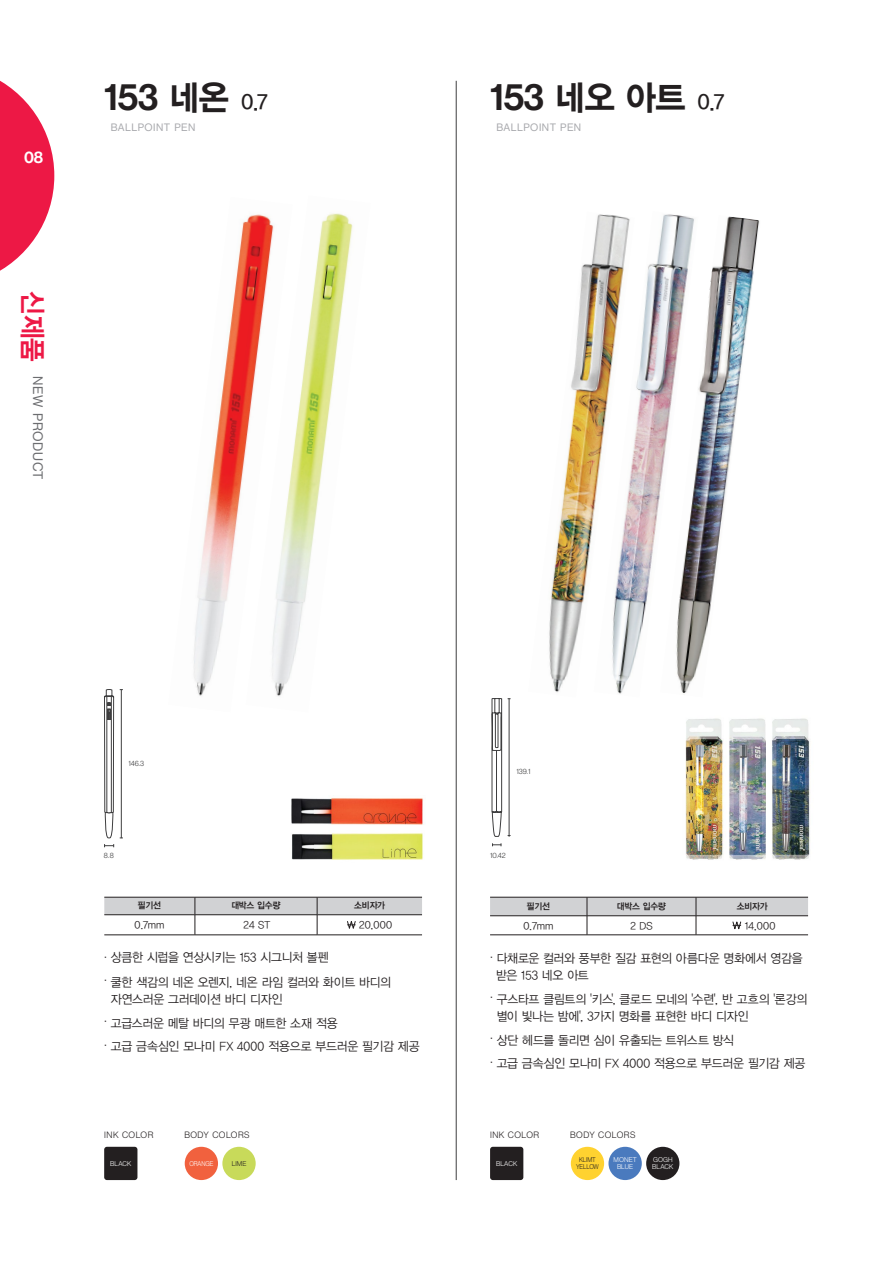
<style>
.page{position:relative;width:893px;height:1263px;background:#fff}
.page>*{position:absolute;margin:0;border:0;box-sizing:border-box;transform-origin:0 0}
.t1{font:37.5px "N Haas Grotesk DS Pro 65 Md";color:#231f20;scale:.95 1}
.t2{font:34.5px "YDVYGO15";color:#231f20;scale:.95 1}
.t3{font:21px "YDVYGO13";color:#231f20}
.t4{font:16.5px "N Haas Grotesk DS Pro 65 Md";color:#fff;scale:.95 1}
.t5{font:13.5px "N Haas Grotesk DS Pro 55 Rg";letter-spacing:.045em;color:#6c6d70}
.t6{font:12.45px/23.5px "YDVYGO12";letter-spacing:-.02em;color:#231f20;scale:.95 1}
.t7{font:10.5px "YDVYGO12";letter-spacing:.01em;color:#231f20}
.t8{font:10.5px "N Haas Grotesk DS Pro 55 Rg";letter-spacing:.045em;color:#a8a9ad}
.t9{font:9px "N Haas Grotesk DS Pro 45 Lt";letter-spacing:.05em;color:#231f20}
.t10{font:9px "YDVYGO14";letter-spacing:-.015em;color:#231f20;scale:.95 1}
.t11{font:7.5px "N Haas Grotesk DS Pro 45 Lt";color:#3e3e3f}
.t12{font:6.75px/7.5px "N Haas Grotesk DS Pro 45 Lt";letter-spacing:.015em;color:#fff;text-align:center}
.t13{font:6.75px/7.5px "N Haas Grotesk DS Pro 45 Lt";letter-spacing:-.01em;color:#231f20;text-align:center;scale:.9 1}
.t14{font:6.75px "N Haas Grotesk DS Pro 45 Lt";letter-spacing:.015em;color:#fff;scale:.9 1}
.t15{font:6.75px "N Haas Grotesk DS Pro 45 Lt";letter-spacing:-.01em;color:#231f20}
.s1{font-family:"YDVYGO14";font-size:27px;color:#ed1845}
.s2{font-family:"YDVYGO15";font-size:34.5px}
.s3{font-family:"N Haas Grotesk DS Pro 65 Md";font-size:37.5px}
</style>
<div class="page">
<svg style="left:0;top:80px;width:54px;height:191px"></svg>
<img style="left:729px;top:718px;width:37px;height:142px">
<img style="left:291px;top:797px;width:133px;height:28px">
<img style="left:292px;top:832px;width:131px;height:28px">
<div style="left:104px;top:1147px;width:33px;height:33px;background:#231f20;border-radius:3px"></div>
<div style="left:490px;top:1147px;width:33px;height:33px;background:#231f20;border-radius:3px"></div>
<div style="left:571px;top:1147px;width:33px;height:33px;background:#ffd230;border-radius:50%"></div>
<div style="left:608px;top:1147px;width:34px;height:33px;background:#4a7abe;border-radius:50%"></div>
<div style="left:646px;top:1147px;width:33px;height:33px;background:#231f20;border-radius:50%"></div>
<div style="left:185px;top:1147px;width:33px;height:33px;background:#f1613e;border-radius:50%"></div>
<div style="left:222px;top:1147px;width:34px;height:33px;background:#c8da5a;border-radius:50%"></div>
<svg style="left:104px;top:897px;width:318px;height:38px"></svg>
<svg style="left:490px;top:897px;width:318px;height:38px"></svg>
<svg style="left:104px;top:844px;width:10px;height:3px"></svg>
<hr style="left:121px;top:689px;width:1px;height:149px;background:#3e3e3f">
<svg style="left:104px;top:689px;width:10px;height:149px"></svg>
<img style="left:194px;top:221px;width:52px;height:475px">
<img style="left:246px;top:213px;width:107px;height:483px">
<img style="left:698px;top:216px;width:62px;height:449px">
<img style="left:635px;top:214px;width:63px;height:480px">
<img style="left:549px;top:214px;width:86px;height:480px">
<hr style="left:456px;top:81px;width:1px;height:1099px;background:#3e3e3f">
<img style="left:772px;top:718px;width:38px;height:142px">
<img style="left:685px;top:718px;width:39px;height:142px">
<hr style="left:509px;top:698px;width:1px;height:139px;background:#3e3e3f">
<svg style="left:492px;top:843px;width:10px;height:3px"></svg>
<svg style="left:492px;top:698px;width:10px;height:139px"></svg>
<h3 class="t4" style="left:24px;top:148px;width:22px">08</h3>
<p class="t5" style="left:45px;top:291px;width:190px;rotate:90deg"><span class="s1">신제품</span> NEW PRODUCT</p>
<h1 class="t1" style="left:104px;top:76px;width:133px">153 <span class="s2">네온</span></h1>
<p class="t8" style="left:111px;top:121px;width:86px">BALLPOINT PEN</p>
<h2 class="t2" style="left:490px;top:78px;width:207px"><span class="s3">153</span> 네오 아트</h2>
<p class="t8" style="left:496px;top:121px;width:86px">BALLPOINT PEN</p>
<h3 class="t3" style="left:241px;top:90px;width:28px">0.7</h3>
<h3 class="t3" style="left:698px;top:90px;width:28px">0.7</h3>
<p class="t11" style="left:128px;top:760px;width:17px">146.3</p>
<p class="t11" style="left:516px;top:767px;width:16px">139.1</p>
<p class="t11" style="left:104px;top:851px;width:11px">8.8</p>
<p class="t11" style="left:490px;top:851px;width:17px">10.42</p>
<p class="t10" style="left:138px;top:900px;width:26px">필기선</p>
<p class="t10" style="left:231px;top:900px;width:53px">대박스 입수량</p>
<p class="t10" style="left:354px;top:900px;width:34px">소비자가</p>
<p class="t7" style="left:135px;top:919px;width:31px">0.7mm</p>
<p class="t7" style="left:244px;top:919px;width:28px">24 ST</p>
<p class="t7" style="left:359px;top:919px;width:34px">20,000</p>
<p class="t10" style="left:527px;top:901px;width:26px">필기선</p>
<p class="t10" style="left:617px;top:901px;width:53px">대박스 입수량</p>
<p class="t10" style="left:737px;top:901px;width:34px">소비자가</p>
<p class="t7" style="left:524px;top:919px;width:31px">0.7mm</p>
<p class="t7" style="left:630px;top:919px;width:24px">2 DS</p>
<p class="t7" style="left:745px;top:919px;width:32px">14,000</p>
<p class="t6" style="left:104px;top:944px;width:303px;line-height:25px">· 상큼한 시럽을 연상시키는 153 시그니처 볼펜<br>· 쿨한 색감의 네온 오렌지, 네온 라임 컬러와 화이트 바디의</p>
<p class="t6" style="left:104px;top:987px;width:333px;text-indent:7px">자연스러운 그러데이션 바디 디자인<br>· 고급스러운 메탈 바디의 무광 매트한 소재 적용<br>· 고급 금속심인 모나미 FX 4000 적용으로 부드러운 필기감 제공</p>
<p class="t6" style="left:496px;top:950px;width:324px;line-height:17.2px;text-indent:-6px">· 다채로운 컬러와 풍부한 질감 표현의 아름다운 명화에서 영감을 받은 153 네오 아트</p>
<p class="t6" style="left:497px;top:990px;width:328px;line-height:17.2px;text-indent:-7px">· 구스타프 클림트의 '키스', 클로드 모네의 '수련', 반 고흐의 '론강의 별이 빛나는 밤에', 3가지 명화를 표현한 바디 디자인</p>
<p class="t6" style="left:490px;top:1028px;width:333px">· 상단 헤드를 돌리면 심이 유출되는 트위스트 방식<br>· 고급 금속심인 모나미 FX 4000 적용으로 부드러운 필기감 제공</p>
<p class="t9" style="left:104px;top:1130px;width:51px">INK COLOR</p>
<p class="t12" style="left:110px;top:1160px;width:23px">BLACK</p>
<p class="t9" style="left:184px;top:1130px;width:67px">BODY COLORS</p>
<p class="t9" style="left:490px;top:1130px;width:51px">INK COLOR</p>
<p class="t9" style="left:570px;top:1130px;width:67px">BODY COLORS</p>
<p class="t14" style="left:189px;top:1159px;width:28px">ORANGE</p>
<p class="t15" style="left:232px;top:1159px;width:16px">LIME</p>
<p class="t12" style="left:496px;top:1160px;width:23px">BLACK</p>
<p class="t13" style="left:576px;top:1155px;width:27px">KLIMT<br>YELLOW</p>
<p class="t12" style="left:613px;top:1156px;width:25px">MONET<br>BLUE</p>
<p class="t12" style="left:652px;top:1156px;width:23px;text-align:left">GOGH<br>BLACK</p>
</div>
